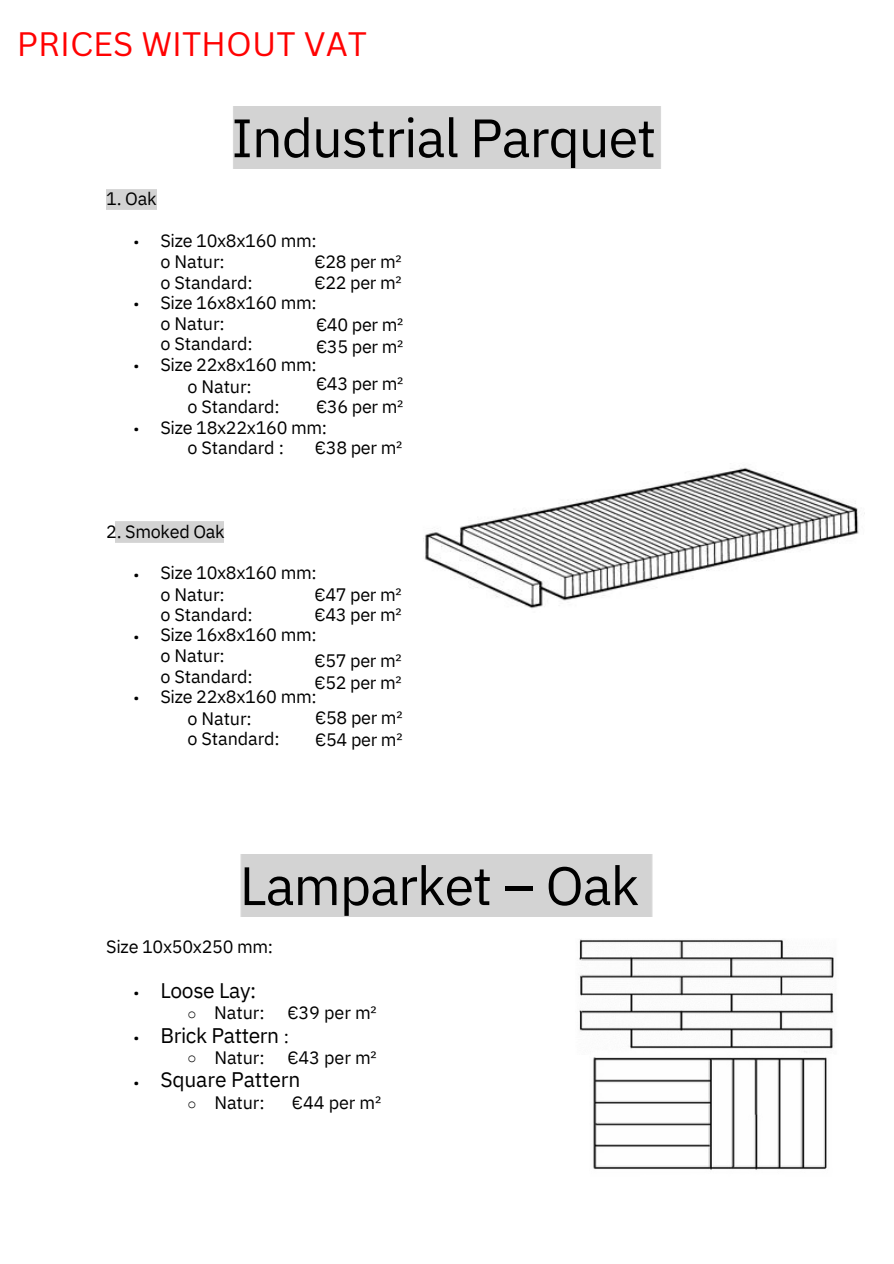
<style>
.page{position:relative;width:894px;height:1264px;background:#fff}
.page>*{position:absolute;margin:0;border:0;box-sizing:border-box;transform-origin:0 0}
.t1{font:54px "IBM Plex Sans";letter-spacing:-.02em;color:#000}
.t2{font:33px "Canva Sans";color:#ff0202}
.t3{font:21px "IBM Plex Sans";letter-spacing:-.02em;color:#000}
.t4{font:18px "IBM Plex Sans";letter-spacing:-.02em;color:#000}
.t5{font:15px "IBM Plex Sans";color:#000}
.t6{font:15px "Courier New";color:#000}
</style>
<div class="page">
<img style="left:423px;top:467px;width:436px;height:142px">
<img style="left:579px;top:939px;width:255px;height:114px">
<img style="left:593px;top:1057px;width:234px;height:113px">
<p class="t2" style="left:17px;top:20px;width:352px">PRICES WITHOUT VAT</p>
<p class="t1" style="left:231px;top:102px;width:426px">Industrial Parquet</p>
<p class="t4" style="left:106px;top:187px;width:52px">1. Oak</p>
<p class="t5" style="left:133px;top:232px;width:7px">•</p>
<p class="t4" style="left:160px;top:228px;width:158px">Size 10x8x160 mm:</p>
<p class="t4" style="left:160px;top:250px;width:66px">o Natur:</p>
<p class="t4" style="left:160px;top:270px;width:94px">o Standard:</p>
<p class="t4" style="left:160px;top:290px;width:158px">Size 16x8x160 mm:</p>
<p class="t4" style="left:314px;top:250px;width:89px">€28 per m²</p>
<p class="t4" style="left:314px;top:270px;width:89px">€22 per m²</p>
<p class="t5" style="left:133px;top:294px;width:7px">•</p>
<p class="t4" style="left:160px;top:311px;width:66px">o Natur:</p>
<p class="t4" style="left:160px;top:332px;width:94px">o Standard:</p>
<p class="t4" style="left:316px;top:312px;width:89px">€40 per m²</p>
<p class="t4" style="left:316px;top:335px;width:89px">€35 per m²</p>
<p class="t4" style="left:316px;top:372px;width:89px">€43 per m²</p>
<h3 class="t4" style="left:316px;top:394px;width:89px">€36 per m²</h3>
<p class="t5" style="left:133px;top:355px;width:7px">•</p>
<p class="t4" style="left:160px;top:352px;width:158px">Size 22x8x160 mm:</p>
<p class="t4" style="left:187px;top:374px;width:66px">o Natur:</p>
<p class="t4" style="left:187px;top:394px;width:94px">o Standard:</p>
<p class="t5" style="left:133px;top:418px;width:7px">•</p>
<p class="t4" style="left:160px;top:415px;width:168px">Size 18x22x160 mm:</p>
<p class="t4" style="left:187px;top:436px;width:98px">o Standard :</p>
<p class="t4" style="left:315px;top:436px;width:89px">€38 per m²</p>
<p class="t4" style="left:106px;top:519px;width:120px">2. Smoked Oak</p>
<p class="t5" style="left:133px;top:564px;width:7px">•</p>
<p class="t4" style="left:160px;top:561px;width:158px">Size 10x8x160 mm:</p>
<p class="t4" style="left:160px;top:582px;width:66px">o Natur:</p>
<p class="t4" style="left:160px;top:602px;width:94px">o Standard:</p>
<p class="t4" style="left:160px;top:622px;width:158px">Size 16x8x160 mm:</p>
<p class="t4" style="left:314px;top:582px;width:89px">€47 per m²</p>
<p class="t4" style="left:314px;top:602px;width:89px">€43 per m²</p>
<p class="t5" style="left:133px;top:626px;width:7px">•</p>
<p class="t4" style="left:160px;top:644px;width:66px">o Natur:</p>
<p class="t4" style="left:160px;top:664px;width:94px">o Standard:</p>
<p class="t4" style="left:314px;top:648px;width:89px">€57 per m²</p>
<p class="t4" style="left:314px;top:670px;width:89px">€52 per m²</p>
<p class="t4" style="left:315px;top:705px;width:89px">€58 per m²</p>
<p class="t4" style="left:315px;top:728px;width:89px">€54 per m²</p>
<p class="t5" style="left:133px;top:687px;width:7px">•</p>
<p class="t4" style="left:160px;top:684px;width:158px">Size 22x8x160 mm:</p>
<p class="t4" style="left:187px;top:706px;width:66px">o Natur:</p>
<p class="t4" style="left:187px;top:726px;width:94px">o Standard:</p>
<p class="t1" style="left:239px;top:849px;width:401px">Lamparket – Oak</p>
<p class="t4" style="left:106px;top:934px;width:168px">Size 10x50x250 mm:</p>
<p class="t5" style="left:133px;top:982px;width:7px">•</p>
<p class="t5" style="left:133px;top:1027px;width:7px">•</p>
<p class="t5" style="left:133px;top:1072px;width:7px">•</p>
<h3 class="t3" style="left:160px;top:976px;width:97px">Loose Lay:</h3>
<p class="t6" style="left:187px;top:1005px;width:10px">o</p>
<p class="t3" style="left:160px;top:1021px;width:120px">Brick Pattern</p>
<p class="t6" style="left:187px;top:1049px;width:10px">o</p>
<p class="t3" style="left:160px;top:1065px;width:141px">Square Pattern</p>
<h3 class="t6" style="left:187px;top:1095px;width:10px">o</h3>
<p class="t4" style="left:214px;top:1000px;width:52px">Natur:</p>
<p class="t4" style="left:287px;top:1000px;width:91px">€39 per m²</p>
<h1 class="t4" style="left:284px;top:1024px;width:7px">:</h1>
<p class="t4" style="left:214px;top:1045px;width:52px">Natur:</p>
<p class="t4" style="left:287px;top:1045px;width:91px">€43 per m²</p>
<p class="t4" style="left:214px;top:1090px;width:52px">Natur:</p>
<p class="t4" style="left:292px;top:1090px;width:91px">€44 per m²</p>
</div>
